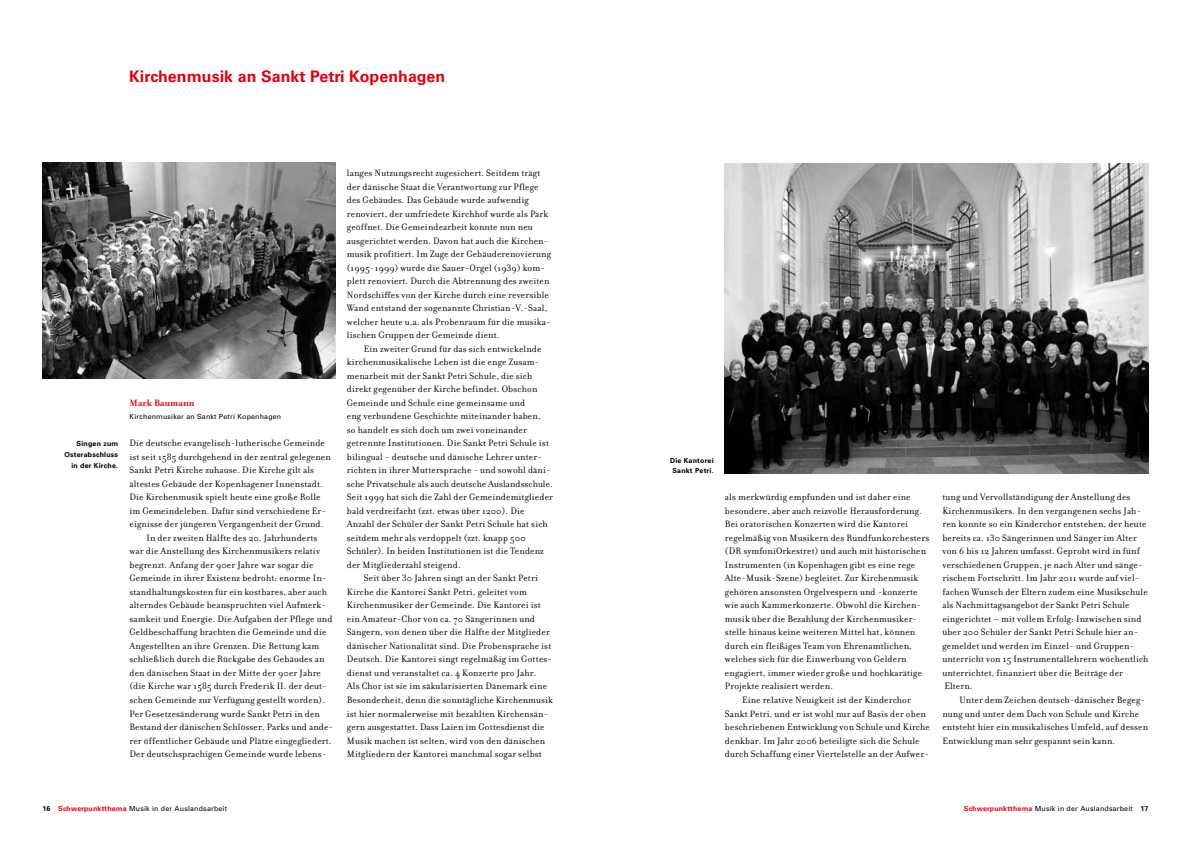
<style>
.page{position:relative;width:1191px;height:842px;background:#fff}
.page>*{position:absolute;margin:0;border:0;box-sizing:border-box;transform-origin:0 0}
.t1{font:700 16px "Univers CE";letter-spacing:.005em;color:#e3000f}
.t2{font:10px/13.5px "Filosofia";letter-spacing:.015em;color:#000}
.t3{font:700 10px "Filosofia";letter-spacing:.015em;color:#e3000f}
.t4{font:7px "Univers";letter-spacing:.03em;color:#000}
.t5{font:700 7px/10.9px "Univers";letter-spacing:.03em;color:#000;text-align:right}
.s1{font-weight:700}
.s2{font-family:"Univers CE";font-weight:700;color:#e3000f}
</style>
<div class="page">
<img style="left:725px;top:163px;width:423px;height:310px">
<img style="left:43px;top:163px;width:292px;height:216px">
<h1 class="t1" style="left:129px;top:67px;width:317px">Kirchenmusik an Sankt Petri Kopenhagen</h1>
<p class="t5" style="left:64px;top:438px;width:55px">Singen zum<br>Osterabschluss in der Kirche.</p>
<p class="t3" style="left:129px;top:397px;width:67px">Mark Baumann</p>
<p class="t4" style="left:129px;top:413px;width:153px">Kirchenmusiker an Sankt Petri Kopenhagen</p>
<p class="t2" style="left:129px;top:437px;width:197px">Die deutsche evangelisch- lutherische Gemeinde</p>
<p class="t2" style="left:129px;top:450px;width:203px">ist seit 1585 durchgehend in der zentral gelegenen</p>
<p class="t2" style="left:129px;top:464px;width:186px">Sankt Petri Kirche zuhause. Die Kirche gilt als</p>
<p class="t2" style="left:129px;top:477px;width:195px">ältestes Gebäude der Kopenhagener Innenstadt.</p>
<p class="t2" style="left:129px;top:491px;width:193px">Die Kirchenmusik spielt heute eine große Rolle</p>
<p class="t2" style="left:129px;top:504px;width:198px">im Gemeindeleben. Dafür sind verschiedene Er-</p>
<p class="t2" style="left:129px;top:518px;width:195px">eignisse der jüngeren Vergangenheit der Grund.</p>
<p class="t2" style="left:146px;top:531px;width:172px">In der zweiten Hälfte des 20. Jahrhunderts</p>
<p class="t2" style="left:129px;top:545px;width:192px">war die Anstellung des Kirchenmusikers relativ</p>
<p class="t2" style="left:129px;top:558px;width:186px">begrenzt. Anfang der 90er Jahre war sogar die</p>
<p class="t2" style="left:129px;top:572px;width:198px">Gemeinde in ihrer Existenz bedroht: enorme In-</p>
<p class="t2" style="left:129px;top:585px;width:199px">standhaltungskosten für ein kostbares, aber auch</p>
<p class="t2" style="left:129px;top:599px;width:198px">alterndes Gebäude beanspruchten viel Aufmerk-</p>
<p class="t2" style="left:129px;top:612px;width:204px">samkeit und Energie. Die Aufgaben der Pflege und</p>
<p class="t2" style="left:129px;top:626px;width:198px">Geldbeschaffung brachten die Gemeinde und die</p>
<p class="t2" style="left:129px;top:639px;width:191px">Angestellten an ihre Grenzen. Die Rettung kam</p>
<p class="t2" style="left:129px;top:653px;width:196px">schließlich durch die Rückgabe des Gebäudes an</p>
<p class="t2" style="left:129px;top:666px;width:193px">den dänischen Staat in der Mitte der 90er Jahre</p>
<p class="t2" style="left:129px;top:680px;width:199px">(die Kirche war 1585 durch Frederik II. der deut-</p>
<p class="t2" style="left:129px;top:693px;width:197px">schen Gemeinde zur Verfügung gestellt worden).</p>
<p class="t2" style="left:129px;top:707px;width:192px">Per Gesetzesänderung wurde Sankt Petri in den</p>
<p class="t2" style="left:129px;top:720px;width:205px">Bestand der dänischen Schlösser, Parks und ande-</p>
<p class="t2" style="left:129px;top:734px;width:204px">rer öffentlicher Gebäude und Plätze eingegliedert.</p>
<p class="t2" style="left:129px;top:747px;width:198px">Der deutschsprachigen Gemeinde wurde lebens-</p>
<p class="t2" style="left:347px;top:167px;width:206px">langes Nutzungsrecht zugesichert. Seitdem trägt der dänische Staat die Verantwortung zur Pflege des Gebäudes. Das Gebäude wurde aufwendig renoviert, der umfriedete Kirchhof wurde als Park geöffnet. Die Gemeindearbeit konnte nun neu ausgerichtet werden. Davon hat auch die Kirchen&shy;musik profitiert. Im Zuge der Gebäuderenovierung (1995- 1999) wurde die Sauer- Orgel (1939) kom&shy;plett renoviert. Durch die Abtrennung des zweiten Nordschiffes von der Kirche durch eine reversible Wand entstand der sogenannte Christian-V.- Saal, welcher heute u.a. als Probenraum für die musika&shy;lischen Gruppen der Gemeinde dient.</p>
<p class="t2" style="left:364px;top:342px;width:179px">Ein zweiter Grund für das sich entwickelnde</p>
<p class="t2" style="left:347px;top:356px;width:194px">kirchenmusikalische Leben ist die enge Zusam-</p>
<p class="t2" style="left:347px;top:369px;width:187px">menarbeit mit der Sankt Petri Schule, die sich</p>
<p class="t2" style="left:347px;top:383px;width:192px">direkt gegenüber der Kirche befindet. Obschon</p>
<p class="t2" style="left:347px;top:396px;width:180px">Gemeinde und Schule eine gemeinsame und</p>
<p class="t2" style="left:347px;top:410px;width:195px">eng verbundene Geschichte miteinander haben,</p>
<p class="t2" style="left:347px;top:423px;width:181px">so handelt es sich doch um zwei voneinander</p>
<p class="t2" style="left:347px;top:437px;width:203px">getrennte Institutionen. Die Sankt Petri Schule ist</p>
<p class="t2" style="left:347px;top:450px;width:196px">bilingual - deutsche und dänische Lehrer unter-</p>
<p class="t2" style="left:347px;top:464px;width:205px">richten in ihrer Muttersprache - und sowohl däni-</p>
<p class="t2" style="left:347px;top:477px;width:207px">sche Privatschule als auch deutsche Auslandsschule.</p>
<p class="t2" style="left:347px;top:491px;width:207px">Seit 1999 hat sich die Zahl der Gemeindemitglieder</p>
<p class="t2" style="left:347px;top:504px;width:179px">bald verdreifacht (zzt. etwas über 1200). Die</p>
<p class="t2" style="left:347px;top:518px;width:202px">Anzahl der Schüler der Sankt Petri Schule hat sich</p>
<p class="t2" style="left:347px;top:531px;width:180px">seitdem mehr als verdoppelt (zzt. knapp 500</p>
<p class="t2" style="left:347px;top:545px;width:198px">Schüler). In beiden Institutionen ist die Tendenz</p>
<p class="t2" style="left:347px;top:558px;width:115px">der Mitgliederzahl steigend.</p>
<p class="t2" style="left:364px;top:572px;width:175px">Seit über 30 Jahren singt an der Sankt Petri</p>
<p class="t2" style="left:347px;top:585px;width:181px">Kirche die Kantorei Sankt Petri, geleitet vom</p>
<p class="t2" style="left:347px;top:599px;width:195px">Kirchenmusiker der Gemeinde. Die Kantorei ist</p>
<p class="t2" style="left:347px;top:612px;width:189px">ein Amateur- Chor von ca. 70 Sängerinnen und</p>
<p class="t2" style="left:347px;top:626px;width:204px">Sängern, von denen über die Hälfte der Mitglieder</p>
<p class="t2" style="left:347px;top:639px;width:206px">dänischer Nationalität sind. Die Probensprache ist</p>
<p class="t2" style="left:347px;top:653px;width:207px">Deutsch. Die Kantorei singt regelmäßig im Gottes-</p>
<p class="t2" style="left:347px;top:666px;width:191px">dienst und veranstaltet ca. 4 Konzerte pro Jahr.</p>
<p class="t2" style="left:347px;top:680px;width:202px">Als Chor ist sie im säkularisierten Dänemark eine</p>
<p class="t2" style="left:347px;top:693px;width:207px">Besonderheit, denn die sonntägliche Kirchenmusik</p>
<p class="t2" style="left:347px;top:707px;width:203px">ist hier normalerweise mit bezahlten Kirchensän-</p>
<p class="t2" style="left:347px;top:720px;width:199px">gern ausgestattet. Dass Laien im Gottesdienst die</p>
<p class="t2" style="left:347px;top:734px;width:200px">Musik machen ist selten, wird von den dänischen</p>
<p class="t2" style="left:347px;top:747px;width:196px">Mitgliedern der Kantorei manchmal sogar selbst</p>
<p class="t5" style="left:670px;top:454px;width:45px;text-align:center">Die Kantorei<br>Sankt Petri.</p>
<p class="t2" style="left:725px;top:491px;width:187px">als merkwürdig empfunden und ist daher eine</p>
<p class="t2" style="left:725px;top:504px;width:198px">besondere, aber auch reizvolle Herausforderung.</p>
<p class="t2" style="left:725px;top:518px;width:185px">Bei oratorischen Konzerten wird die Kantorei</p>
<p class="t2" style="left:725px;top:531px;width:206px">regelmäßig von Musikern des Rundfunkorchesters</p>
<p class="t2" style="left:725px;top:545px;width:202px">(DR symfoniOrkestret) und auch mit historischen</p>
<p class="t2" style="left:725px;top:558px;width:192px">Instrumenten (in Kopenhagen gibt es eine rege</p>
<p class="t2" style="left:725px;top:572px;width:195px">Alte- Musik- Szene) begleitet. Zur Kirchenmusik</p>
<p class="t2" style="left:725px;top:585px;width:194px">gehören ansonsten Orgelvespern und - konzerte</p>
<p class="t2" style="left:725px;top:599px;width:198px">wie auch Kammerkonzerte. Obwohl die Kirchen-</p>
<p class="t2" style="left:725px;top:612px;width:194px">musik über die Bezahlung der Kirchenmusiker-</p>
<p class="t2" style="left:725px;top:626px;width:192px">stelle hinaus keine weiteren Mittel hat, können</p>
<p class="t2" style="left:725px;top:639px;width:188px">durch ein fleißiges Team von Ehrenamtlichen,</p>
<p class="t2" style="left:725px;top:653px;width:183px">welches sich für die Einwerbung von Geldern</p>
<p class="t2" style="left:725px;top:666px;width:198px">engagiert, immer wieder große und hochkarätige</p>
<p class="t2" style="left:725px;top:680px;width:109px">Projekte realisiert werden.</p>
<p class="t2" style="left:742px;top:693px;width:170px">Eine relative Neuigkeit ist der Kinderchor</p>
<p class="t2" style="left:725px;top:707px;width:202px">Sankt Petri, und er ist wohl nur auf Basis der oben</p>
<p class="t2" style="left:725px;top:720px;width:206px">beschriebenen Entwicklung von Schule und Kirche</p>
<p class="t2" style="left:725px;top:734px;width:196px">denkbar. Im Jahr 2006 beteiligte sich die Schule</p>
<p class="t2" style="left:725px;top:747px;width:205px">durch Schaffung einer Viertelstelle an der Aufwer-</p>
<p class="t2" style="left:942px;top:491px;width:207px">tung und Vervollständigung der Anstellung des Kirchenmusikers. In den vergangenen sechs Jah&shy;ren konnte so ein Kinderchor entstehen, der heute bereits ca. 130 Sängerinnen und Sänger im Alter von 6 bis 12 Jahren umfasst. Geprobt wird in fünf verschiedenen Gruppen, je nach Alter und sänge&shy;rischem Fortschritt. Im Jahr 2011 wurde auf viel&shy;fachen Wunsch der Eltern zudem eine Musikschule als Nachmittagsangebot der Sankt Petri Schule eingerichtet – mit vollem Erfolg: Inzwischen sind über 200 Schüler der Sankt Petri Schule hier an&shy;gemeldet und werden im Einzel- und Gruppen&shy;unterricht von 15 Instrumentallehrern wöchentlich unterrichtet, finanziert über die Beiträge der Eltern.</p>
<p class="t2" style="left:942px;top:693px;width:207px;text-indent:17px">Unter dem Zeichen deutsch- dänischer Begeg&shy;nung und unter dem Dach von Schule und Kirche entsteht hier ein musikalisches Umfeld, auf dessen Entwicklung man sehr gespannt sein kann.</p>
<p class="t4" style="left:43px;top:804px;width:186px"><span class="s1">16</span> <span class="s2">Schwerpunktthema</span> Musik in der Auslandsarbeit</p>
<p class="t4" style="left:964px;top:804px;width:186px"><span class="s2">Schwerpunktthema</span> Musik in der Auslandsarbeit <span class="s1">17</span></p>
</div>
